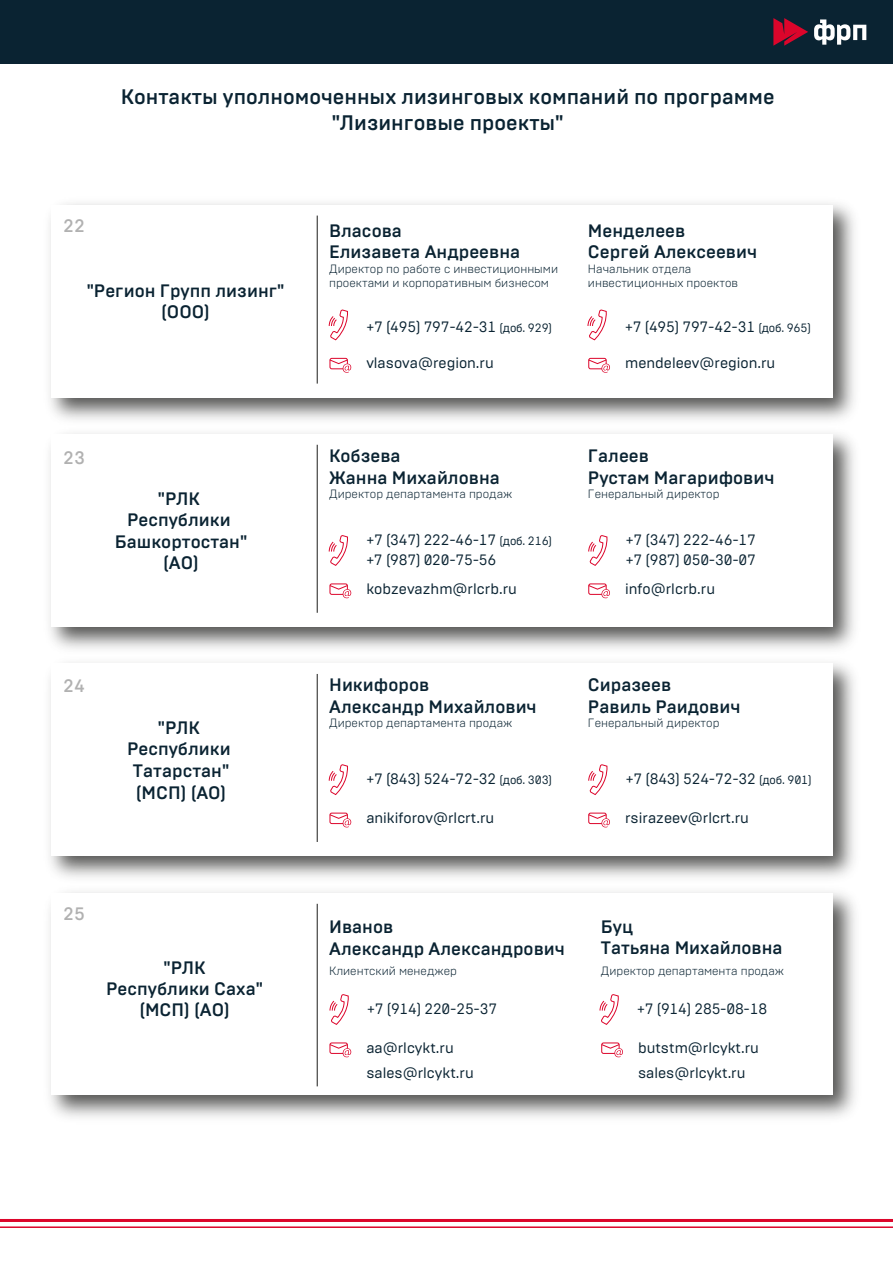
<style>
.page{position:relative;width:893px;height:1263px;background:#fff}
.page>*{position:absolute;margin:0;border:0;box-sizing:border-box;transform-origin:0 0}
.t1{font:500 21px/25.2px "Brutal Type";color:#0a2332;text-align:center}
.t2{font:500 18px/21.6px "Brutal Type";color:#0a2332}
.t3{font:500 18px "Brutal Type";color:#b1b1b1}
.t4{font:15px/25.5px "Brutal Type";color:#0a2332}
.t5{font:300 12px/14.4px "Brutal Type";color:#0a2332}
.s1{font-size:12px}
</style>
<div class="page">
<div style="left:0;top:0;width:893px;height:64px;background:#0a2332"></div>
<hr style="left:0;top:1219px;width:893px;height:3px;background:#dc052b">
<hr style="left:0;top:1226px;width:893px;height:2px;background:#dc052b">
<svg style="left:773px;top:18px;width:35px;height:28px"></svg>
<svg style="left:814px;top:19px;width:52px;height:26px"></svg>
<img style="left:50px;top:203px;width:804px;height:217px">
<div style="left:51px;top:205px;width:781px;height:192px;background:#fff"></div>
<hr style="left:317px;top:216px;width:1px;height:168px;background:#1d1d1b">
<svg style="left:328px;top:309px;width:20px;height:32px"></svg>
<svg style="left:329px;top:358px;width:22px;height:15px"></svg>
<svg style="left:587px;top:309px;width:20px;height:32px"></svg>
<svg style="left:588px;top:358px;width:22px;height:15px"></svg>
<img style="left:50px;top:892px;width:805px;height:226px">
<div style="left:51px;top:893px;width:781px;height:202px;background:#fff"></div>
<hr style="left:317px;top:904px;width:1px;height:182px;background:#1d1d1b">
<svg style="left:329px;top:1042px;width:22px;height:15px"></svg>
<svg style="left:329px;top:994px;width:20px;height:31px"></svg>
<svg style="left:599px;top:994px;width:20px;height:31px"></svg>
<svg style="left:601px;top:1042px;width:22px;height:15px"></svg>
<img style="left:50px;top:663px;width:804px;height:215px">
<div style="left:51px;top:663px;width:781px;height:192px;background:#fff"></div>
<hr style="left:317px;top:674px;width:1px;height:168px;background:#1d1d1b">
<svg style="left:328px;top:764px;width:20px;height:31px"></svg>
<svg style="left:329px;top:812px;width:22px;height:15px"></svg>
<svg style="left:588px;top:764px;width:20px;height:31px"></svg>
<svg style="left:588px;top:812px;width:22px;height:15px"></svg>
<img style="left:50px;top:433px;width:804px;height:216px">
<div style="left:51px;top:434px;width:781px;height:192px;background:#fff"></div>
<hr style="left:317px;top:445px;width:1px;height:168px;background:#1d1d1b">
<svg style="left:328px;top:535px;width:20px;height:31px"></svg>
<svg style="left:329px;top:583px;width:22px;height:15px"></svg>
<svg style="left:588px;top:535px;width:20px;height:31px"></svg>
<svg style="left:588px;top:583px;width:22px;height:15px"></svg>
<p class="t3" style="left:63px;top:215px;width:24px">22</p>
<h1 class="t1" style="left:121px;top:85px;width:655px">Контакты уполномоченных лизинговых компаний по программе "Лизинговые проекты"</h1>
<p class="t2" style="left:329px;top:220px;width:193px">Власова<br>Елизавета Андреевна</p>
<p class="t2" style="left:588px;top:220px;width:171px">Менделеев<br>Сергей Алексеевич</p>
<p class="t2" style="left:87px;top:280px;width:199px;text-align:center">"Регион Групп лизинг" (ООО)</p>
<p class="t5" style="left:329px;top:261px;width:230px">Директор по работе с инвестиционными проектами и корпоративным бизнесом</p>
<p class="t5" style="left:588px;top:261px;width:152px">Начальник отдела инвестиционных проектов</p>
<p class="t4" style="left:366px;top:314px;width:187px">+7 (495) 797-42-31 <span class="s1">(доб. 929)</span></p>
<p class="t4" style="left:625px;top:314px;width:187px">+7 (495) 797-42-31 <span class="s1">(доб. 965)</span></p>
<p class="t4" style="left:366px;top:350px;width:129px">vlasova@region.ru</p>
<p class="t4" style="left:625px;top:350px;width:152px">mendeleev@region.ru</p>
<p class="t3" style="left:63px;top:446px;width:24px">23</p>
<p class="t2" style="left:329px;top:445px;width:172px">Кобзева<br>Жанна Михайловна</p>
<p class="t2" style="left:588px;top:445px;width:188px">Галеев<br>Рустам Магарифович</p>
<p class="t2" style="left:115px;top:488px;width:134px;text-align:center">"РЛК<br>Республики<br>Башкортостан" (АО)</p>
<p class="t5" style="left:329px;top:487px;width:185px">Директор департамента продаж</p>
<p class="t5" style="left:588px;top:487px;width:133px">Генеральный директор</p>
<p class="t4" style="left:366px;top:527px;width:187px">+7 (347) 222-46-17 <span class="s1">(доб. 216)</span></p>
<p class="t4" style="left:626px;top:527px;width:132px">+7 (347) 222-46-17</p>
<p class="t4" style="left:366px;top:547px;width:132px">+7 (987) 020-75-56</p>
<p class="t4" style="left:626px;top:547px;width:132px">+7 (987) 050-30-07</p>
<p class="t4" style="left:366px;top:576px;width:152px">kobzevazhm@rlcrb.ru</p>
<p class="t4" style="left:625px;top:576px;width:91px">info@rlcrb.ru</p>
<p class="t3" style="left:63px;top:675px;width:24px">24</p>
<p class="t2" style="left:329px;top:674px;width:209px">Никифоров<br>Александр Михайлович</p>
<p class="t2" style="left:588px;top:674px;width:154px">Сиразеев<br>Равиль Раидович</p>
<p class="t2" style="left:127px;top:717px;width:105px;text-align:center">"РЛК<br>Республики<br>Татарстан" (МСП) (АО)</p>
<p class="t5" style="left:329px;top:716px;width:185px">Директор департамента продаж</p>
<p class="t5" style="left:588px;top:716px;width:133px">Генеральный директор</p>
<p class="t4" style="left:366px;top:766px;width:187px">+7 (843) 524-72-32 <span class="s1">(доб. 303)</span></p>
<p class="t4" style="left:626px;top:766px;width:187px">+7 (843) 524-72-32 <span class="s1">(доб. 901)</span></p>
<p class="t4" style="left:366px;top:805px;width:129px">anikiforov@rlcrt.ru</p>
<p class="t4" style="left:625px;top:805px;width:125px">rsirazeev@rlcrt.ru</p>
<p class="t3" style="left:63px;top:903px;width:24px">25</p>
<p class="t2" style="left:329px;top:915px;width:237px;line-height:22.5px">Иванов<br>Александр Александрович</p>
<p class="t2" style="left:601px;top:916px;width:183px;line-height:21px">Буц<br>Татьяна Михайловна</p>
<p class="t2" style="left:106px;top:957px;width:158px;line-height:21.1px;text-align:center">"РЛК<br>Республики Саха" (МСП) (АО)</p>
<p class="t5" style="left:329px;top:963px;width:129px">Клиентский менеджер</p>
<p class="t5" style="left:601px;top:963px;width:185px">Директор департамента продаж</p>
<p class="t4" style="left:367px;top:996px;width:132px">+7 (914) 220-25-37</p>
<p class="t4" style="left:637px;top:996px;width:132px">+7 (914) 285-08-18</p>
<p class="t4" style="left:366px;top:1035px;width:109px">aa@rlcykt.ru sales@rlcykt.ru</p>
<p class="t4" style="left:638px;top:1035px;width:122px">butstm@rlcykt.ru sales@rlcykt.ru</p>
</div>
